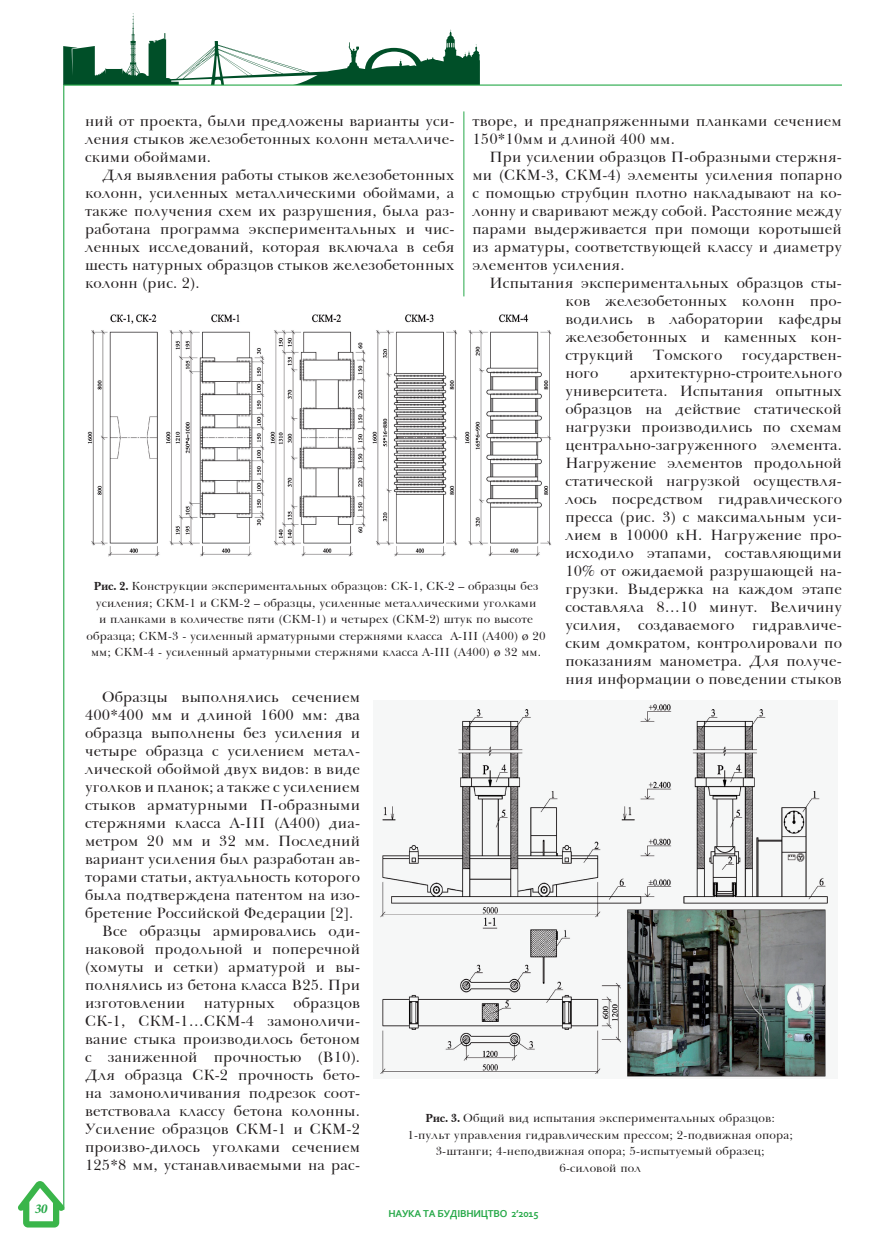
<style>
.page{position:relative;width:893px;height:1255px;background:#fff}
.page>*{position:absolute;margin:0;border:0;box-sizing:border-box;transform-origin:0 0}
.t1{font:15.3px/18px "Baskerville BT";letter-spacing:.01em;color:#231f20;text-align:justify}
.t2{font:italic 700 13.5px "Minion Pro";color:#27a949}
.t3{font:12px/16.5px "Baskerville BT";letter-spacing:.01em;color:#231f20;text-align:center}
.t4{font:700 10.5px "Corbel";letter-spacing:-.025em;color:#27a949}
.s1{font-weight:700}
.s2{font-family:"Minion Pro"}
</style>
<div class="page">
<hr style="left:63px;top:85px;width:1px;height:1124px;background:#27a949">
<svg style="left:18px;top:1180px;width:47px;height:47px"></svg>
<svg style="left:63px;top:13px;width:417px;height:72px"></svg>
<hr style="left:64px;top:84px;width:778px;height:2px;background:#27a949">
<img style="left:87px;top:314px;width:465px;height:243px">
<img style="left:380px;top:703px;width:448px;height:374px">
<hr style="left:463px;top:111px;width:1px;height:185px;background:#27a949">
<p class="t2" style="left:35px;top:1198px;width:14px">30</p>
<p class="t1" style="left:85px;top:111px;width:371px">ний от проекта, были предложены варианты уси&shy;ления стыков железобетонных колонн металличе&shy;скими обоймами.</p>
<p class="t1" style="left:85px;top:165px;width:371px;text-indent:17px">Для выявления работы стыков железобетонных колонн, усиленных металлическими обоймами, а также получения схем их разрушения, была раз&shy;работана программа экспериментальных и чис&shy;ленных исследований, которая включала в себя шесть натурных образцов стыков железобетонных колонн (рис. 2).</p>
<p class="t1" style="left:472px;top:111px;width:371px">творе, и преднапряженными планками сечением<br>150*10мм и длиной 400 мм.</p>
<p class="t1" style="left:472px;top:147px;width:371px;text-indent:17px">При усилении образцов П-образными стержня&shy;ми (СКМ-3, СКМ-4) элементы усиления попарно с помощью струбцин плотно накладывают на ко&shy;лонну и сваривают между собой. Расстояние между парами выдерживается при помощи коротышей из арматуры, соответствующей классу и диаметру элементов усиления.</p>
<p class="t1" style="left:565px;top:273px;width:278px;text-indent:-76px">Испытания экспериментальных образцов сты&shy;ков железобетонных колонн про&shy;водились в лаборатории кафедры железобетонных и каменных кон&shy;струкций</p>
<p class="t1" style="left:653px;top:345px;width:71px">Томского</p>
<p class="t1" style="left:742px;top:345px;width:101px">государствен-</p>
<p class="t3" style="left:86px;top:577px;width:461px"><span class="s1">Рис. 2.</span> Конструкции экспериментальных образцов: СК-1, СК-2 – образцы без усиления; СКМ-1 и СКМ-2 – образцы, усиленные металлическими уголками<br>и планками в количестве пяти (СКМ-1) и четырех (СКМ-2) штук по высоте образца; СКМ-3 - усиленный арматурными стержнями класса А-III (А400) <span class="s2">Ø</span> 20 мм; СКМ-4 - усиленный арматурными стержнями класса А-III (А400) <span class="s2">Ø</span> 32 мм.</p>
<p class="t1" style="left:565px;top:363px;width:278px;text-indent:65px">архитектурно-строительного университета. Испытания опытных образцов на действие статической нагрузки производились по схемам центрально-загруженного элемента.<br>Нагружение элементов продольной статической нагрузкой осуществля&shy;лось посредством гидравлического пресса (рис. 3) с максимальным уси&shy;лием в 10000 кН. Нагружение про&shy;исходило этапами, составляющими 10% от ожидаемой разрушающей на&shy;грузки. Выдержка на каждом этапе составляла 8…10 минут. Величину усилия, создаваемого гидравличе&shy;ским домкратом, контролировали по показаниям манометра. Для получе&shy;ния информации о поведении стыков</p>
<p class="t1" style="left:565px;top:363px;width:35px">ного</p>
<p class="t1" style="left:102px;top:687px;width:259px">Образцы выполнялись сечением</p>
<p class="t1" style="left:85px;top:705px;width:276px">400*400 мм и длиной 1600 мм: два</p>
<p class="t1" style="left:85px;top:723px;width:276px">образца выполнены без усиления и</p>
<p class="t1" style="left:85px;top:741px;width:277px">четыре образца с усилением метал-</p>
<p class="t1" style="left:85px;top:759px;width:277px">лической обоймой двух видов: в виде</p>
<p class="t1" style="left:85px;top:777px;width:276px">уголков и планок; а также с усилением</p>
<p class="t1" style="left:85px;top:795px;width:276px">стыков арматурными П-образными</p>
<p class="t1" style="left:85px;top:813px;width:277px">стержнями класса А-III (А400) диа-</p>
<p class="t1" style="left:85px;top:831px;width:276px">метром 20 мм и 32 мм. Последний</p>
<p class="t1" style="left:85px;top:849px;width:277px">вариант усиления был разработан ав-</p>
<p class="t1" style="left:85px;top:867px;width:276px">торами статьи, актуальность которого</p>
<p class="t1" style="left:85px;top:885px;width:277px">была подтверждена патентом на изо-</p>
<p class="t1" style="left:85px;top:903px;width:270px">бретение Российской Федерации [2].</p>
<p class="t1" style="left:102px;top:921px;width:259px">Все образцы армировались оди-</p>
<p class="t1" style="left:85px;top:939px;width:276px">наковой продольной и поперечной</p>
<p class="t1" style="left:85px;top:957px;width:277px">(хомуты и сетки) арматурой и вы-</p>
<p class="t1" style="left:85px;top:975px;width:276px">полнялись из бетона класса В25. При</p>
<p class="t1" style="left:85px;top:993px;width:276px">изготовлении натурных образцов</p>
<p class="t1" style="left:85px;top:1011px;width:277px">СК-1, СКМ-1…СКМ-4 замоноличи-</p>
<p class="t1" style="left:85px;top:1029px;width:276px">вание стыка производилось бетоном</p>
<p class="t1" style="left:85px;top:1047px;width:276px">с заниженной прочностью (В10).</p>
<p class="t1" style="left:85px;top:1065px;width:277px">Для образца СК-2 прочность бето-</p>
<p class="t1" style="left:85px;top:1083px;width:277px">на замоноличивания подрезок соот-</p>
<p class="t1" style="left:85px;top:1101px;width:276px">ветствовала классу бетона колонны.</p>
<p class="t1" style="left:85px;top:1119px;width:276px">Усиление образцов СКМ-1 и СКМ-2</p>
<p class="t1" style="left:85px;top:1137px;width:276px">произво-дилось уголками сечением</p>
<p class="t1" style="left:85px;top:1155px;width:277px">125*8 мм, устанавливаемыми на рас-</p>
<p class="t3" style="left:407px;top:1109px;width:387px"><span class="s1">Рис. 3.</span> Общий вид испытания экспериментальных образцов:<br>1-пульт управления гидравлическим прессом; 2-подвижная опора; 3-штанги; 4-неподвижная опора; 5-испытуемый образец; 6-силовой пол</p>
<p class="t4" style="left:388px;top:1206px;width:152px">НАУКА ТА БУДIВНИЦТВО 2’2015</p>
</div>
